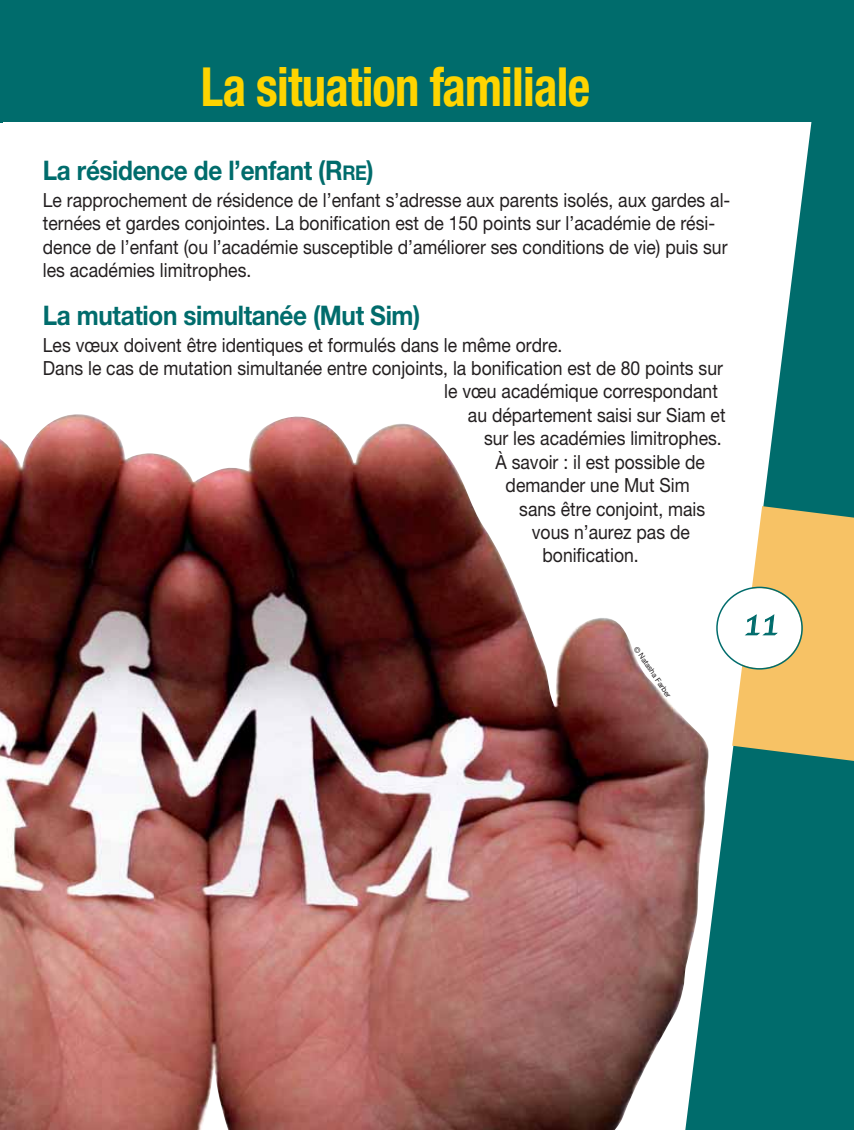
<style>
.page{position:relative;width:854px;height:1130px;background:#fff}
.page>*{position:absolute;margin:0;border:0;box-sizing:border-box;transform-origin:0 0}
.t1{font:700 condensed 54px "Helvetica Neue LT Pro";letter-spacing:-.015em;color:#ffd400;scale:.9 1}
.t2{font:37.5px "Apple Chancery";color:#006c6c}
.t3{font:700 27px "Helvetica Neue LT Pro";letter-spacing:-.015em;color:#006c6c;scale:.9 1}
.t4{font:19.5px/23.4px "Helvetica Neue LT Pro";color:#231f20;scale:.9 1}
.t5{font:7.5px "Helvetica Neue LT Pro";color:#231f20}
.s1{font-size:20.25px}
</style>
<div class="page">
<div style="left:0;top:0;width:854px;height:122px;background:#006c6c"></div>
<img style="left:0;top:414px;width:682px;height:716px">
<svg style="left:682px;top:122px;width:172px;height:1008px;fill:#006c6c"></svg>
<svg style="left:716px;top:506px;width:138px;height:259px"></svg>
<h1 class="t1" style="left:201px;top:66px;width:434px">La situation familiale</h1>
<h3 class="t3" style="left:43px;top:160px;width:369px">La résidence de l’enfant (R<span class="s1">RE</span>)</h3>
<p class="t4" style="left:43px;top:191px;width:765px">Le rapprochement de résidence de l’enfant s’adresse aux parents isolés, aux gardes al&shy;ternées et gardes conjointes. La bonification est de 150 points sur l’académie de rési&shy;dence de l’enfant (ou l’académie susceptible d’améliorer ses conditions de vie) puis sur les académies limitrophes.</p>
<h3 class="t3" style="left:43px;top:305px;width:421px">La mutation simultanée (Mut Sim)</h3>
<p class="t4" style="left:43px;top:335px;width:578px">Les vœux doivent être identiques et formulés dans le même ordre.</p>
<p class="t4" style="left:43px;top:359px;width:757px">Dans le cas de mutation simultanée entre conjoints, la bonification est de 80 points sur</p>
<p class="t4" style="left:444px;top:382px;width:305px">le vœu académique correspondant</p>
<p class="t4" style="left:468px;top:405px;width:288px">au département saisi sur Siam et</p>
<p class="t4" style="left:484px;top:429px;width:266px">sur les académies limitrophes.</p>
<p class="t4" style="left:495px;top:452px;width:234px">À savoir : il est possible de</p>
<p class="t4" style="left:505px;top:476px;width:206px">demander une Mut Sim</p>
<p class="t4" style="left:519px;top:499px;width:208px">sans être conjoint, mais</p>
<p class="t4" style="left:532px;top:522px;width:177px">vous n’aurez pas de</p>
<p class="t4" style="left:542px;top:546px;width:108px">bonification.</p>
<p class="t5" style="left:638px;top:645px;width:61px;rotate:56deg">© Natasha Farber</p>
<h2 class="t2" style="left:744px;top:600px;width:35px">11</h2>
</div>
